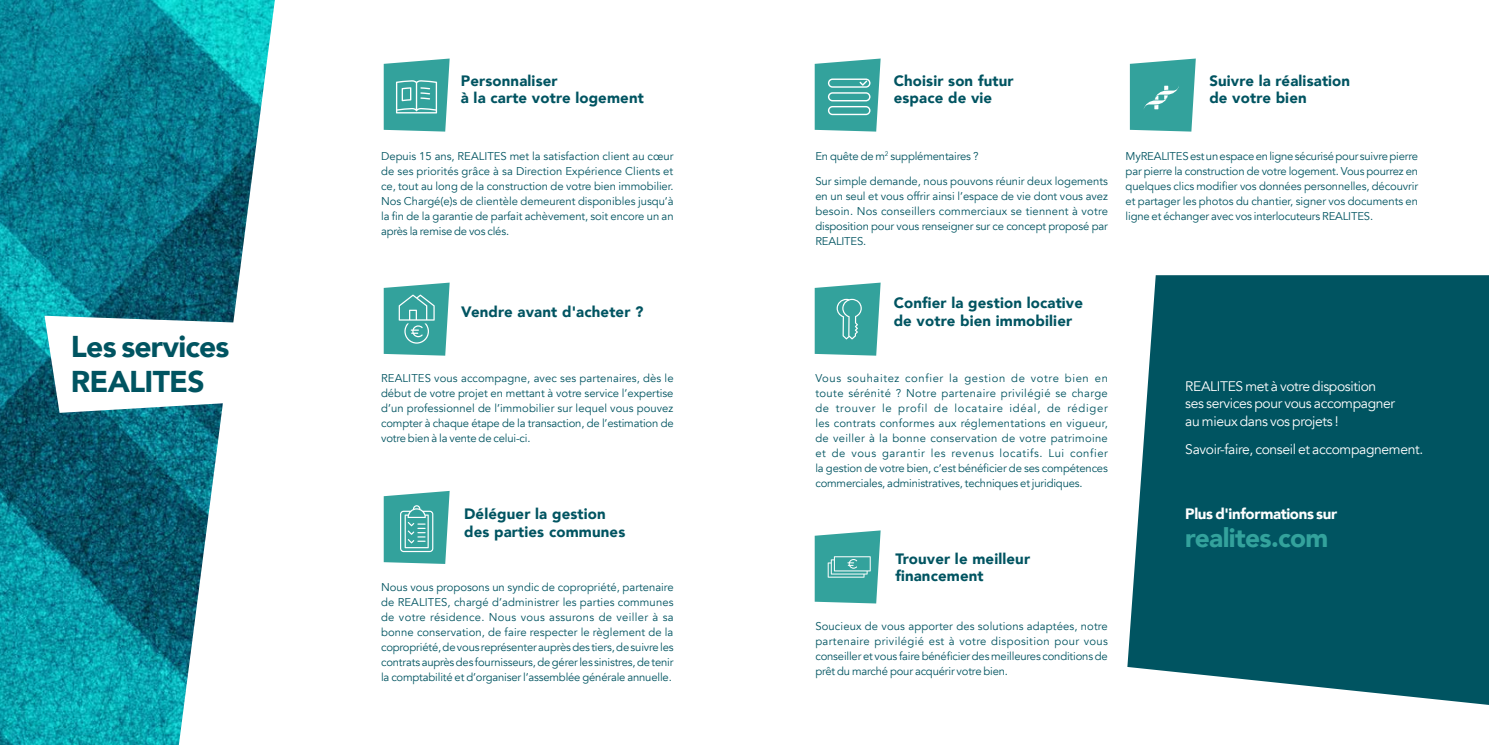
<style>
.page{position:relative;width:1489px;height:745px;background:#fff}
.page>*{position:absolute;margin:0;border:0;box-sizing:border-box;transform-origin:0 0}
.t1{font:900 30px/35px "Avenir";letter-spacing:-.025em;color:#005461}
.t2{font:900 26.25px "Avenir";letter-spacing:-.025em;color:#33a29c}
.t3{font:900 15px/17.5px "Avenir";letter-spacing:.01em;color:#005461}
.t4{font:900 15px "Avenir";letter-spacing:-.025em;color:#fff}
.t5{font:13.88px/17.5px "Avenir";letter-spacing:-.025em;color:#fff}
.t6{font:11.25px/15px "Avenir";letter-spacing:-.015em;color:#005461;text-align:justify}
</style>
<div class="page">
<img style="left:0;top:0;width:275px;height:744px">
<svg style="left:44px;top:315px;width:208px;height:97px"></svg>
<svg style="left:384px;top:282px;width:65px;height:73px;background:#4faea9"></svg>
<svg style="left:384px;top:491px;width:65px;height:72px;background:#51afaa"></svg>
<svg style="left:384px;top:58px;width:65px;height:73px;background:#51b0aa"></svg>
<svg style="left:1127px;top:275px;width:361px;height:429px;background:#1b6672"></svg>
<svg style="left:1129px;top:58px;width:66px;height:73px;background:#4bada7"></svg>
<svg style="left:814px;top:530px;width:66px;height:73px;background:#4eaea9"></svg>
<svg style="left:814px;top:282px;width:66px;height:73px;background:#4cada8"></svg>
<svg style="left:814px;top:58px;width:66px;height:73px;background:#54b1ac"></svg>
<h1 class="t1" style="left:71px;top:327px;width:160px">Les services<br>REALITES</h1>
<h3 class="t3" style="left:461px;top:72px;width:185px">Personnaliser<br>à la carte votre logement</h3>
<p class="t6" style="left:381px;top:148px;width:294px">Depuis 15 ans, REALITES met la satisfaction client au cœur de ses priorités grâce à sa Direction Expérience Clients et ce, tout au long de la construction de votre bien immobilier.<br>Nos Chargé(e)s de clientèle demeurent disponibles jusqu’à la fin de la garantie de parfait achèvement, soit encore un an après la remise de vos clés.</p>
<h3 class="t3" style="left:461px;top:302px;width:184px">Vendre avant d'acheter ?</h3>
<p class="t6" style="left:381px;top:370px;width:294px">REALITES vous accompagne, avec ses partenaires, dès le début de votre projet en mettant à votre service l’expertise d’un professionnel de l’immobilier sur lequel vous pouvez compter à chaque étape de la transaction, de l’estimation de votre bien à la vente de celui-ci.</p>
<h3 class="t3" style="left:464px;top:504px;width:163px">Déléguer la gestion des parties communes</h3>
<p class="t6" style="left:381px;top:579px;width:294px">Nous vous proposons un syndic de copropriété, partenaire de REALITES, chargé d’administrer les parties communes de votre résidence. Nous vous assurons de veiller à sa bonne conservation, de faire respecter le règlement de la copropriété, de vous représenter auprès des tiers, de suivre les contrats auprès des fournisseurs, de gérer les sinistres, de tenir la comptabilité et d’organiser l’assemblée générale annuelle.</p>
<h3 class="t3" style="left:893px;top:72px;width:121px">Choisir son futur espace de vie</h3>
<h3 class="t3" style="left:1209px;top:72px;width:142px">Suivre la réalisation de votre bien</h3>
<p class="t6" style="left:815px;top:148px;width:164px">En quête de m<sup>2</sup> supplémentaires ?</p>
<p class="t6" style="left:815px;top:174px;width:294px">Sur simple demande, nous pouvons réunir deux logements en un seul et vous offrir ainsi l’espace de vie dont vous avez besoin. Nos conseillers commerciaux se tiennent à votre disposition pour vous renseigner sur ce concept proposé par REALITES.</p>
<p class="t6" style="left:1125px;top:148px;width:294px">MyREALITES est un espace en ligne sécurisé pour suivre pierre par pierre la construction de votre logement. Vous pourrez en quelques clics modifier vos données personnelles, découvrir et partager les photos du chantier, signer vos documents en ligne et échanger avec vos interlocuteurs REALITES.</p>
<h3 class="t3" style="left:893px;top:293px;width:191px">Confier la gestion locative de votre bien immobilier</h3>
<p class="t6" style="left:815px;top:370px;width:294px">Vous souhaitez confier la gestion de votre bien en toute sérénité ? Notre partenaire privilégié se charge de trouver le profil de locataire idéal, de rédiger les contrats conformes aux réglementations en vigueur, de veiller à la bonne conservation de votre patrimoine et de vous garantir les revenus locatifs. Lui confier la gestion de votre bien, c’est bénéficier de ses compétences commerciales, administratives, techniques et juridiques.</p>
<h3 class="t3" style="left:895px;top:549px;width:136px">Trouver le meilleur financement</h3>
<p class="t6" style="left:815px;top:618px;width:294px">Soucieux de vous apporter des solutions adaptées, notre partenaire privilégié est à votre disposition pour vous conseiller et vous faire bénéficier des meilleures conditions de prêt du marché pour acquérir votre bien.</p>
<p class="t5" style="left:1185px;top:377px;width:211px">REALITES met à votre disposition ses services pour vous accompagner au mieux dans vos projets !</p>
<p class="t5" style="left:1185px;top:440px;width:239px">Savoir-faire, conseil et accompagnement.</p>
<h3 class="t4" style="left:1185px;top:500px;width:153px">Plus d'informations sur</h3>
<h2 class="t2" style="left:1185px;top:515px;width:144px">realites.com</h2>
</div>
